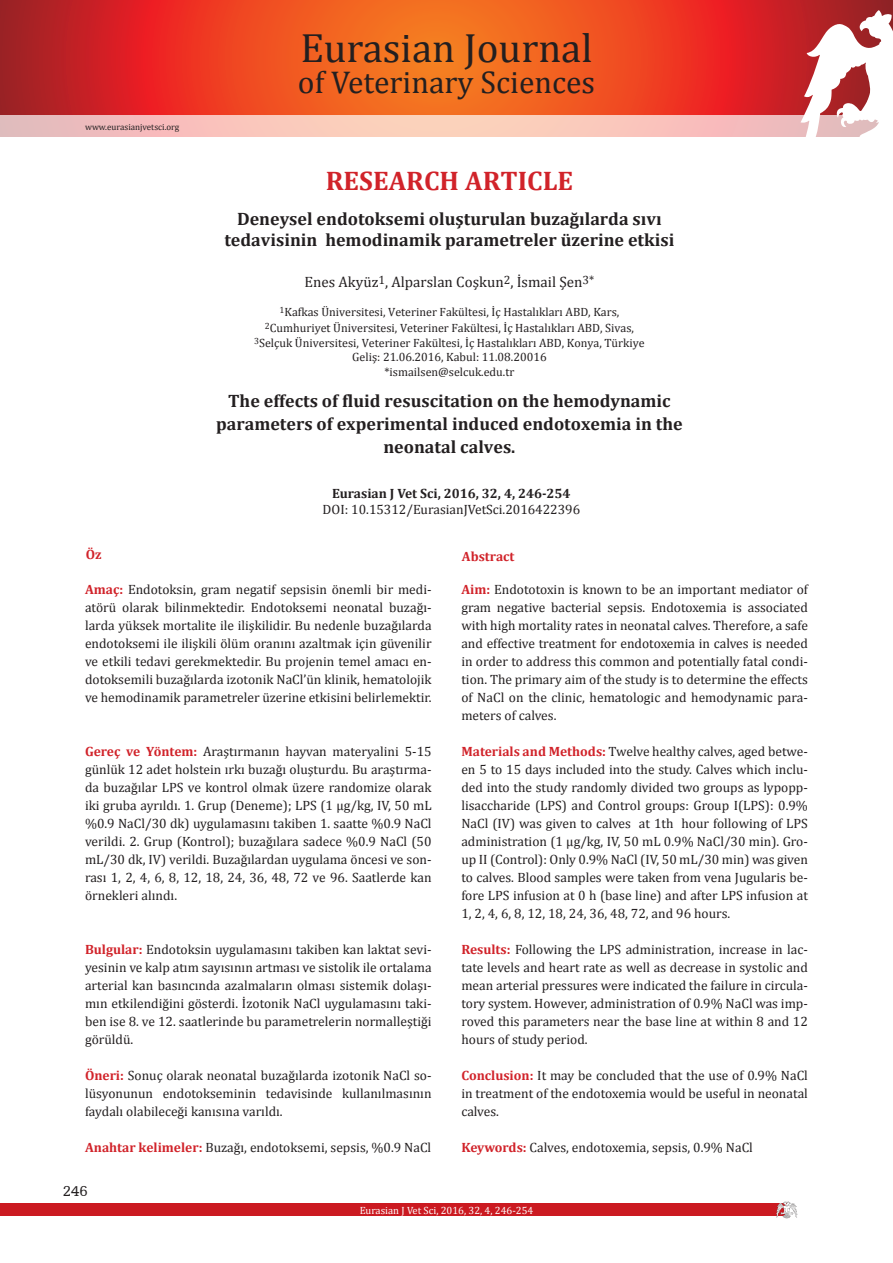
<style>
.page{position:relative;width:893px;height:1263px;background:#fff}
.page>*{position:absolute;margin:0;border:0;box-sizing:border-box;transform-origin:0 0}
.t1{font:41.1px "Cambria";color:#231f20}
.t2{font:31.65px "Cambria";color:#231f20}
.t3{font:700 27px "Cambria";color:#d1232a}
.t4{font:700 18px/23.1px "Cambria";color:#231f20;text-align:center}
.t5{font:15px "Cambria";color:#231f20}
.t6{font:15px "Humanist Slabserif 712 BT";color:#231f20}
.t7{font:13.5px/18px "Cambria";color:#231f20;text-align:justify}
.t8{font:700 13.5px "Cambria";color:#231f20}
.t9{font:700 13.5px "Cambria";color:#d1232a}
.t10{font:12px/15.5px "Cambria";color:#231f20;text-align:center}
.t11{font:10.5px "Cambria";color:#fff}
.t12{font:9px "Cambria";color:#231f20}
.s1{font-weight:700;color:#d1232a}
</style>
<div class="page">
<svg style="left:0;top:0;width:893px;height:115px"></svg>
<div style="left:0;top:1203px;width:787px;height:13px;background:#cb1a21"></div>
<svg style="left:776px;top:1201px;width:21px;height:17px"></svg>
<svg style="left:800px;top:10px;width:93px;height:127px"></svg>
<svg style="left:0;top:115px;width:893px;height:21px"></svg>
<p class="t12" style="left:85px;top:121px;width:96px">www.eurasianjvetsci.org</p>
<h1 class="t1" style="left:300px;top:24px;width:294px">Eurasian Journal</h1>
<h2 class="t2" style="left:298px;top:64px;width:299px">of Veterinary Sciences</h2>
<h3 class="t3" style="left:326px;top:162px;width:249px">RESEARCH ARTICLE</h3>
<h3 class="t4" style="left:224px;top:207px;width:451px;line-height:21.6px">Deneysel endotoksemi oluşturulan buzağılarda sıvı tedavisinin hemodinamik parametreler üzerine etkisi</h3>
<p class="t5" style="left:305px;top:273px;width:291px">Enes Akyüz<sup>1</sup>, Alparslan Coşkun<sup>2</sup>, İsmail Şen<sup>3*</sup></p>
<p class="t10" style="left:254px;top:305px;width:392px"><sup>1</sup>Kafkas Üniversitesi, Veteriner Fakültesi, İç Hastalıkları ABD, Kars,<br><sup>2</sup>Cumhuriyet Üniversitesi, Veteriner Fakültesi, İç Hastalıkları ABD, Sivas,<br><sup>3</sup>Selçuk Üniversitesi, Veteriner Fakültesi, İç Hastalıkları ABD, Konya, Türkiye</p>
<p class="t10" style="left:352px;top:349px;width:196px">Geliş: 21.06.2016, Kabul: 11.08.20016 *ismailsen@selcuk.edu.tr</p>
<h3 class="t4" style="left:216px;top:389px;width:468px">The effects of fluid resuscitation on the hemodynamic parameters of experimental induced endotoxemia in the neonatal calves.</h3>
<p class="t8" style="left:332px;top:484px;width:240px">Eurasian J Vet Sci, 2016, 32, 4, 246-254</p>
<p class="t7" style="left:323px;top:500px;width:259px">DOI: 10.15312/EurasianJVetSci.2016422396</p>
<p class="t9" style="left:86px;top:545px;width:17px">Öz</p>
<p class="t7" style="left:85px;top:580px;width:348px"><span class="s1">Amaç:</span> Endotoksin, gram negatif sepsisin önemli bir medi&shy;atörü olarak bilinmektedir. Endotoksemi neonatal buzağı&shy;larda yüksek mortalite ile ilişkilidir. Bu nedenle buzağılarda endotoksemi ile ilişkili ölüm oranını azaltmak için güvenilir ve etkili tedavi gerekmektedir. Bu projenin temel amacı en&shy;dotoksemili buzağılarda izotonik NaCl’ün klinik, hematolojik ve hemodinamik parametreler üzerine etkisini belirlemektir.</p>
<p class="t7" style="left:85px;top:742px;width:348px"><span class="s1">Gereç ve Yöntem:</span> Araştırmanın hayvan materyalini 5-15 günlük 12 adet holstein ırkı buzağı oluşturdu. Bu araştırma&shy;da buzağılar LPS ve kontrol olmak üzere randomize olarak iki gruba ayrıldı. 1. Grup (Deneme); LPS (1 μg/kg, IV, 50 mL %0.9 NaCl/30 dk) uygulamasını takiben 1. saatte %0.9 NaCl verildi. 2. Grup (Kontrol); buzağılara sadece %0.9 NaCl (50 mL/30 dk, IV) verildi. Buzağılardan uygulama öncesi ve son&shy;rası 1, 2, 4, 6, 8, 12, 18, 24, 36, 48, 72 ve 96. Saatlerde kan örnekleri alındı.</p>
<p class="t7" style="left:85px;top:940px;width:348px"><span class="s1">Bulgular:</span> Endotoksin uygulamasını takiben kan laktat sevi&shy;yesinin ve kalp atım sayısının artması ve sistolik ile ortalama arterial kan basıncında azalmaların olması sistemik dolaşı&shy;mın etkilendiğini gösterdi. İzotonik NaCl uygulamasını taki&shy;ben ise 8. ve 12. saatlerinde bu parametrelerin normalleştiği görüldü.</p>
<p class="t7" style="left:85px;top:1066px;width:348px"><span class="s1">Öneri:</span> Sonuç olarak neonatal buzağılarda izotonik NaCl so&shy;lüsyonunun endotokseminin tedavisinde kullanılmasının faydalı olabileceği kanısına varıldı.</p>
<p class="t7" style="left:85px;top:1138px;width:348px"><span class="s1">Anahtar kelimeler:</span> Buzağı, endotoksemi, sepsis, %0.9 NaCl</p>
<p class="t6" style="left:63px;top:1181px;width:27px">246</p>
<p class="t9" style="left:462px;top:546px;width:54px">Abstract</p>
<p class="t7" style="left:461px;top:580px;width:348px"><span class="s1">Aim:</span> Endototoxin is known to be an important mediator of gram negative bacterial sepsis. Endotoxemia is associated with high mortality rates in neonatal calves. Therefore, a safe and effective treatment for endotoxemia in calves is needed in order to address this common and potentially fatal condi&shy;tion. The primary aim of the study is to determine the effects of NaCl on the clinic, hematologic and hemodynamic para&shy;meters of calves.</p>
<p class="t7" style="left:461px;top:742px;width:348px"><span class="s1">Materials and Methods:</span> Twelve healthy calves, aged betwe&shy;en 5 to 15 days included into the study. Calves which inclu&shy;ded into the study randomly divided two groups as lypopp&shy;lisaccharide (LPS) and Control groups: Group I(LPS): 0.9% NaCl (IV) was given to calves at 1th hour following of LPS administration (1 μg/kg, IV, 50 mL 0.9% NaCl/30 min). Gro&shy;up II (Control): Only 0.9% NaCl (IV, 50 mL/30 min) was given to calves. Blood samples were taken from vena Jugularis be&shy;fore LPS infusion at 0 h (base line) and after LPS infusion at 1, 2, 4, 6, 8, 12, 18, 24, 36, 48, 72, and 96 hours.</p>
<p class="t7" style="left:461px;top:940px;width:348px"><span class="s1">Results:</span> Following the LPS administration, increase in lac&shy;tate levels and heart rate as well as decrease in systolic and mean arterial pressures were indicated the failure in circula&shy;tory system. However, administration of 0.9% NaCl was imp&shy;roved this parameters near the base line at within 8 and 12 hours of study period.</p>
<p class="t7" style="left:461px;top:1066px;width:348px"><span class="s1">Conclusion:</span> It may be concluded that the use of 0.9% NaCl in treatment of the endotoxemia would be useful in neonatal calves.</p>
<p class="t7" style="left:461px;top:1138px;width:293px"><span class="s1">Keywords:</span> Calves, endotoxemia, sepsis, 0.9% NaCl</p>
<p class="t11" style="left:360px;top:1204px;width:175px">Eurasian J Vet Sci, 2016, 32, 4, 246-254</p>
</div>
